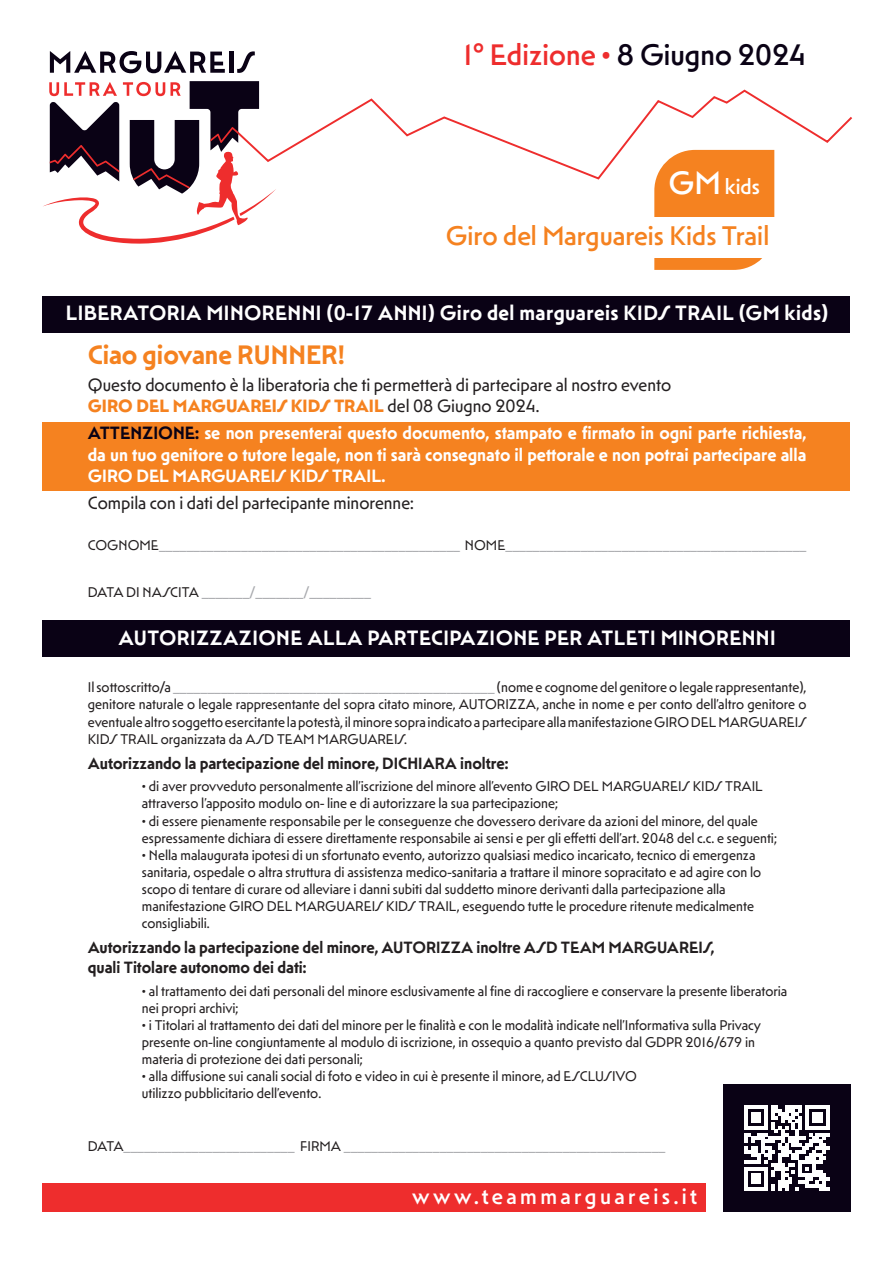
<style>
.page{position:relative;width:893px;height:1263px;background:#fff}
.page>*{position:absolute;margin:0;border:0;box-sizing:border-box;transform-origin:0 0}
.t1{font:500 30px "Mendl Sans Dawn";color:#ee2d2d}
.t2{font:500 27.15px "Mendl Sans Dawn";color:#f58220}
.t3{font:600 27px "Mendl Sans Dusk";color:#f58220}
.t4{font:500 22.5px "Mendl Sans Dusk";letter-spacing:.15em;color:#fff}
.t5{font:500 21.75px "Mendl Sans Dawn";color:#fff}
.t6{font:600 21px "Mendl Sans Dawn";letter-spacing:.02em;color:#fff}
.t7{font:600 18px/21.6px "Mendl Sans Dawn";color:#fff;text-align:justify}
.t8{font:18px "Mendl Sans Dawn";color:#231f20}
.t9{font:700 18px "Mendl Sans Dawn";color:#f58220}
.t10{font:600 16.5px "Mendl Sans Dawn";color:#231f20}
.t11{font:600 16.5px "Mendl Sans Dusk";color:#231f20}
.t12{font:14.25px/17.1px "Mendl Sans Dawn";color:#231f20;text-align:justify}
.t13{font:14.25px "Mendl Sans Dawn";color:#a8a9ad}
.s1{color:#0a0215}
.s2{font-size:32.7px}
.s3{font-weight:400;color:#231f20}
.s4{color:#231f20}
.s5{color:#a8a9ad}
</style>
<div class="page">
<svg style="left:276px;top:89px;width:577px;height:92px"></svg>
<div style="left:723px;top:1084px;width:127px;height:128px;background:#0a0215"></div>
<div style="left:43px;top:1183px;width:663px;height:29px;background:#ee2d2d"></div>
<svg style="left:744px;top:1106px;width:85px;height:85px"></svg>
<svg style="left:50px;top:51px;width:175px;height:22px"></svg>
<hr style="left:229px;top:52px;width:4px;height:21px;background:#0a0215">
<svg style="left:237px;top:51px;width:18px;height:22px"></svg>
<svg style="left:43px;top:81px;width:233px;height:163px"></svg>
<div style="left:43px;top:422px;width:807px;height:68px;background:#f58220"></div>
<div style="left:43px;top:621px;width:807px;height:36px;background:#0a0215"></div>
<svg style="left:654px;top:150px;width:120px;height:120px;background:#f58c32"></svg>
<div style="left:650px;top:217px;width:130px;height:40px;background:#fff"></div>
<div style="left:43px;top:296px;width:807px;height:36px;background:#0a0215"></div>
<p class="t1" style="left:463px;top:37px;width:344px">1° Edizione • <span class="s1">8 Giugno 2024</span></p>
<p class="t5" style="left:669px;top:173px;width:93px"><span class="s2">GM</span> kids</p>
<p class="t2" style="left:446px;top:219px;width:325px">Giro del Marguareis Kids Trail</p>
<p class="t6" style="left:66px;top:300px;width:764px">LIBERATORIA MINORENNI (0-17 ANNI) Giro del marguareis KIDS TRAIL (GM kids)</p>
<p class="t3" style="left:88px;top:337px;width:259px">Ciao giovane RUNNER!</p>
<p class="t8" style="left:88px;top:374px;width:585px">Questo documento è la liberatoria che ti permetterà di partecipare al nostro evento</p>
<p class="t9" style="left:88px;top:395px;width:453px">GIRO DEL MARGUAREIS KIDS TRAIL <span class="s3">del 08 Giugno 2024.</span></p>
<p class="t7" style="left:88px;top:422px;width:720px"><span class="s1">ATTENZIONE:</span> se non presenterai questo documento, stampato e firmato in ogni parte richiesta, da un tuo genitore o tutore legale, non ti sarà consegnato il pettorale e non potrai partecipare alla GIRO DEL MARGUAREIS KIDS TRAIL.</p>
<p class="t8" style="left:88px;top:492px;width:327px">Compila con i dati del partecipante minorenne:</p>
<p class="t13" style="left:88px;top:536px;width:720px"><span class="s4">COGNOME</span>____________________________________________ <span class="s4">NOME</span>____________________________________________</p>
<p class="t13" style="left:88px;top:583px;width:285px"><span class="s4">DATA DI NASCITA</span> _______/_______/_________</p>
<p class="t6" style="left:119px;top:625px;width:659px">AUTORIZZAZIONE ALLA PARTECIPAZIONE PER ATLETI MINORENNI</p>
<p class="t12" style="left:88px;top:679px;width:720px">Il sottoscritto/a <span class="s5">_______________________________________________</span> (nome e cognome del genitore o legale rappresentante), genitore naturale o legale rappresentante del sopra citato minore, AUTORIZZA, anche in nome e per conto dell’altro genitore o eventuale altro soggetto esercitante la potestà, il minore sopra indicato a partecipare alla manifestazione GIRO DEL MARGUAREIS KIDS TRAIL organizzata da ASD TEAM MARGUAREIS.</p>
<p class="t11" style="left:88px;top:753px;width:422px">Autorizzando la partecipazione del minore, DICHIARA inoltre:</p>
<p class="t12" style="left:142px;top:778px;width:622px">• di aver provveduto personalmente all’iscrizione del minore all’evento GIRO DEL MARGUAREIS KIDS TRAIL</p>
<p class="t12" style="left:142px;top:795px;width:417px">attraverso l’apposito modulo on- line e di autorizzare la sua partecipazione;</p>
<p class="t12" style="left:142px;top:812px;width:617px">• di essere pienamente responsabile per le conseguenze che dovessero derivare da azioni del minore, del quale</p>
<p class="t12" style="left:142px;top:829px;width:636px">espressamente dichiara di essere direttamente responsabile ai sensi e per gli effetti dell’art. 2048 del c.c. e seguenti;</p>
<p class="t12" style="left:142px;top:846px;width:615px">• Nella malaugurata ipotesi di un sfortunato evento, autorizzo qualsiasi medico incaricato, tecnico di emergenza</p>
<p class="t12" style="left:142px;top:863px;width:621px">sanitaria, ospedale o altra struttura di assistenza medico-sanitaria a trattare il minore sopracitato e ad agire con lo</p>
<p class="t12" style="left:142px;top:880px;width:585px">scopo di tentare di curare od alleviare i danni subiti dal suddetto minore derivanti dalla partecipazione alla</p>
<p class="t12" style="left:142px;top:897px;width:614px">manifestazione GIRO DEL MARGUAREIS KIDS TRAIL, eseguendo tutte le procedure ritenute medicalmente</p>
<p class="t12" style="left:142px;top:914px;width:69px">consigliabili.</p>
<p class="t10" style="left:88px;top:937px;width:628px">Autorizzando la partecipazione del minore, AUTORIZZA inoltre ASD TEAM MARGUAREIS,</p>
<p class="t10" style="left:88px;top:957px;width:220px">quali Titolare autonomo dei dati:</p>
<p class="t12" style="left:142px;top:982px;width:647px">• al trattamento dei dati personali del minore esclusivamente al fine di raccogliere e conservare la presente liberatoria</p>
<p class="t12" style="left:142px;top:999px;width:98px">nei propri archivi;</p>
<p class="t12" style="left:142px;top:1016px;width:621px">• i Titolari al trattamento dei dati del minore per le finalità e con le modalità indicate nell’Informativa sulla Privacy</p>
<p class="t12" style="left:142px;top:1033px;width:615px">presente on-line congiuntamente al modulo di iscrizione, in ossequio a quanto previsto dal GDPR 2016/679 in</p>
<p class="t12" style="left:142px;top:1050px;width:222px">materia di protezione dei dati personali;</p>
<p class="t12" style="left:142px;top:1067px;width:496px">• alla diffusione sui canali social di foto e video in cui è presente il minore, ad ESCLUSIVO</p>
<p class="t12" style="left:142px;top:1085px;width:181px">utilizzo pubblicitario dell’evento.</p>
<p class="t13" style="left:88px;top:1137px;width:579px"><span class="s4">DATA</span>_________________________ <span class="s4">FIRMA</span> _______________________________________________</p>
<p class="t4" style="left:412px;top:1182px;width:286px">www.teammarguareis.it</p>
</div>
